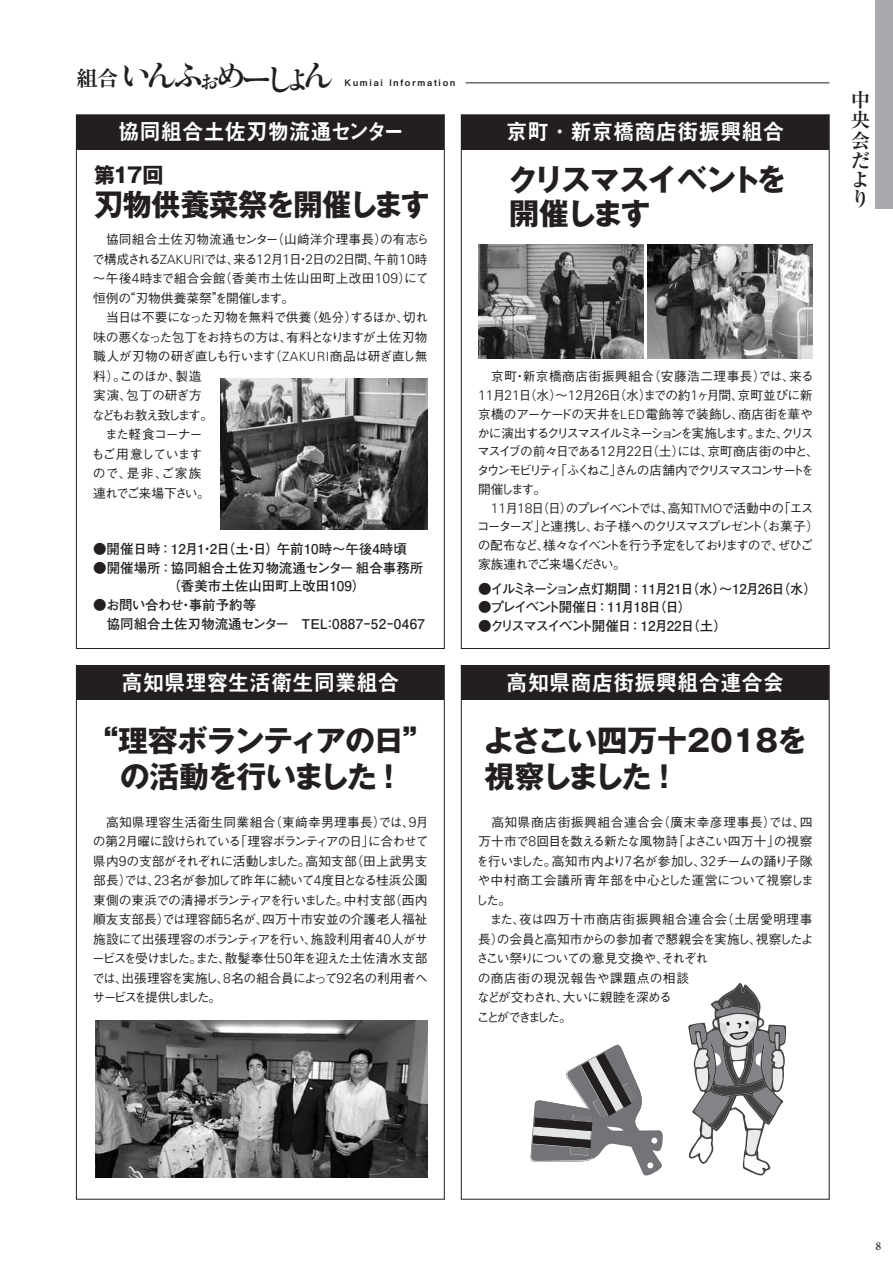
<style>
.page{position:relative;width:893px;height:1263px;background:#fff}
.page>*{position:absolute;margin:0;border:0;box-sizing:border-box;transform-origin:0 0}
.t1{font:32.4px "Ryumin Std Bold KO 90 pv RKSJ H";letter-spacing:-.25em;color:#231f20}
.t2{font:30px/36px "Gothic MB101 Pro Bold 90 pv RKSJ H";letter-spacing:-.045em;color:#231f20;text-align:center}
.t3{font:30px/36px "Gothic MB101 Pro Bold 90 pv RKSJ H";letter-spacing:-.02em;color:#231f20}
.t4{font:30px/34.5px "Gothic MB101 Pro Bold 90 pv RKSJ H";letter-spacing:-.065em;color:#231f20}
.t5{font:30px "Gothic MB101 Pro Bold 90 pv RKSJ H";letter-spacing:-.01em;color:#231f20}
.t6{font:22.5px "Midashi Go Pro MB31 90 pv RKSJ H";color:#fff;scale:.95 1}
.t7{font:21px "Gothic MB101 Pro Bold 90 pv RKSJ H";color:#231f20}
.t8{font:19.5px/20px "Ryumin Pro Bold 90 pv RKSJ H";color:#231f20}
.t9{font:13.5px/18.8px "Futo Go B101 Pro Bold 90 pv RKSJ H";color:#231f20}
.t10{font:13.5px "Futo Go B101 Pro Bold 90 pv RKSJ H";letter-spacing:-.08em;color:#231f20}
.t11{font:13.5px "Futo Go B101 Pro Bold 90 pv RKSJ H";letter-spacing:-.09em;color:#231f20}
.t12{font:12.75px/19.5px "Gothic BBB Pro Medium 90 pv RKSJ H";letter-spacing:-.05em;color:#231f20;text-align:justify}
.t13{font:12.75px/19.5px "Gothic BBB Pro Medium 90 pv RKSJ H";letter-spacing:-.005em;color:#231f20}
.t14{font:12.75px "Gothic BBB Pro Medium 90 pv RKSJ H";letter-spacing:-.18em;color:#231f20}
.t15{font:12.75px "Gothic BBB Pro Medium 90 pv RKSJ H";letter-spacing:-.12em;color:#231f20}
.t16{font:12.75px "Gothic BBB Pro Medium 90 pv RKSJ H";letter-spacing:-.08em;color:#231f20}
.t17{font:12.75px "Gothic BBB Pro Medium 90 pv RKSJ H";letter-spacing:-.14em;color:#231f20}
.t18{font:12.75px "Gothic BBB Pro Medium 90 pv RKSJ H";letter-spacing:-.13em;color:#231f20}
.t19{font:12.75px "Gothic BBB Pro Medium 90 pv RKSJ H";letter-spacing:.035em;color:#231f20}
.t20{font:10.5px "Ryumin Pro Bold 90 pv RKSJ H";color:#231f20}
.t21{font:9px "Midashi Go Pro MB31 90 pv RKSJ H";letter-spacing:.2em;color:#231f20}
.s1{font-family:"Shuei Min Pro B 90 pv RKSJ H";font-size:20.7px}
.s2{font-size:24.6px}
.s3{font-family:"Univers 45";font-weight:300}
.s4{font-family:"Univers 45";font-weight:300;font-size:13.95px}
.s5{font-family:"Gothic BBB Pro Medium 90 pv RKSJ H"}
</style>
<div class="page">
<div style="left:876px;top:0;width:17px;height:209px;background:#a7a9ac"></div>
<hr style="left:466px;top:82px;width:363px;height:1px;background:#231f20">
<div style="left:461px;top:665px;width:368px;height:35px;background:#231f20"></div>
<div style="left:76px;top:665px;width:368px;height:35px;background:#231f20"></div>
<div style="left:461px;top:115px;width:368px;height:34px;background:#231f20"></div>
<div style="left:76px;top:115px;width:368px;height:34px;background:#231f20"></div>
<img style="left:221px;top:378px;width:207px;height:151px">
<svg style="left:530px;top:1044px;width:133px;height:132px"></svg>
<svg style="left:688px;top:983px;width:98px;height:193px"></svg>
<img style="left:96px;top:1020px;width:332px;height:158px">
<img style="left:478px;top:244px;width:165px;height:115px">
<img style="left:647px;top:244px;width:165px;height:115px">
<p class="t1" style="left:77px;top:63px;width:259px"><span class="s1">組合</span>いんふ<span class="s2">ぉ</span>めーしょん</p>
<p class="t21" style="left:344px;top:79px;width:112px">Kumiai Information</p>
<p class="t6" style="left:118px;top:123px;width:303px">協同組合土佐刃物流通センター</p>
<p class="t7" style="left:94px;top:167px;width:71px">第17回</p>
<p class="t5" style="left:94px;top:194px;width:337px">刃物供養菜祭を開催します</p>
<p class="t12" style="left:91px;top:231px;width:339px;text-align:left">　協同組合土佐刃物流通センター（山﨑洋介理事長）の有志らで構成される<span class="s3">ZAKURI</span>では、来る<span class="s4">12</span>月<span class="s4">1</span>日・<span class="s4">2</span>日の<span class="s4">2</span>日間、午前<span class="s4">10</span>時～午後<span class="s4">4</span>時まで組合会館（香美市土佐山田町上改田<span class="s4">109</span>）にて恒例の“刃物供養菜祭”を開催します。<br>　当日は不要になった刃物を無料で供養（処分）するほか、切れ味の悪くなった包丁をお持ちの方は、有料となりますが土佐刃物職人が刃物の研ぎ直しも行います（<span class="s3">ZAKURI</span>商品は研ぎ直し無料）。このほか、製造<br>実演、包丁の研ぎ方<br>などもお教え致します。<br>　また軽食コーナー<br>もご用意しています<br>ので、是非、ご家族<br>連れでご来場下さい。</p>
<p class="t9" style="left:93px;top:541px;width:315px">●開催日時：12月1・2日（土・日）午前10時～午後4時頃</p>
<p class="t9" style="left:93px;top:560px;width:332px">●開催場所：協同組合土佐刃物流通センター組合事務所　　　　　　（香美市土佐山田町上改田109）</p>
<p class="t9" style="left:93px;top:597px;width:333px">●お問い合わせ・事前予約等<br>　協同組合土佐刃物流通センター　ＴＥＬ：0887ｰ52ｰ0467</p>
<p class="t6" style="left:121px;top:674px;width:294px">高知県理容生活衛生同業組合</p>
<p class="t2" style="left:89px;top:727px;width:345px">“理容ボランティアの日”の活動を行いました！</p>
<p class="t12" style="left:92px;top:814px;width:338px">　高知県理容生活衛生同業組合（東﨑幸男理事長）では、<span class="s4">9</span>月の第<span class="s4">2</span>月曜に設けられている「理容ボランティアの日」に合わせて県内<span class="s4">9</span>の支部がそれぞれに活動しました。高知支部（田上武男支部長）では、<span class="s4">23</span>名が参加して昨年に続いて<span class="s4">4</span>度目となる桂浜公園東側の東浜での清掃ボランティアを行いました。中村支部（西内順友支部長）では理容師<span class="s4">5</span>名が、四万十市安並の介護老人福祉施設にて出張理容のボランティアを行い、施設利用者<span class="s4">40</span>人がサービスを受けました。また、散髪奉仕<span class="s4">50</span>年を迎えた土佐清水支部では、出張理容を実施し、<span class="s4">8</span>名の組合員によって<span class="s4">92</span>名の利用者へサービスを提供しました。</p>
<p class="t6" style="left:506px;top:123px;width:294px">京町<span class="s5">・</span>新京橋商店街振興組合</p>
<p class="t4" style="left:508px;top:166px;width:280px">クリスマスイベントを開催します</p>
<p class="t19" style="left:478px;top:372px;width:337px">　京町・新京橋商店街振興組合（安藤浩二理事長）では、来る</p>
<p class="t12" style="left:478px;top:387px;width:336px"><span class="s4">11</span>月<span class="s4">21</span>日（水）～<span class="s4">12</span>月<span class="s4">26</span>日（水）までの約<span class="s4">1</span>ヶ月間、京町並びに新</p>
<p class="t12" style="left:478px;top:406px;width:336px">京橋のアーケードの天井を<span class="s3">LED</span>電飾等で装飾し、商店街を華や</p>
<p class="t14" style="left:477px;top:428px;width:338px">かに演出するクリスマスイルミネーションを実施します。また、クリス</p>
<p class="t16" style="left:477px;top:447px;width:343px">マスイブの前々日である<span class="s4">12</span>月<span class="s4">22</span>日（土）には、京町商店街の中と、</p>
<p class="t14" style="left:477px;top:465px;width:339px">タウンモビリティ「ふくねこ」さんの店舗内でクリスマスコンサートを</p>
<p class="t12" style="left:478px;top:481px;width:70px">開催します。</p>
<p class="t17" style="left:491px;top:503px;width:324px"><span class="s4">11</span>月<span class="s4">18</span>日（日）のプレイベントでは、高知<span class="s3">TMO</span>で活動中の「エス</p>
<p class="t15" style="left:477px;top:522px;width:344px">コーターズ」と連携し、お子様へのクリスマスプレゼント（お菓子）</p>
<p class="t18" style="left:478px;top:540px;width:337px">の配布など、様々なイベントを行う予定をしておりますので、ぜひご</p>
<p class="t15" style="left:478px;top:559px;width:149px">家族連れでご来場ください。</p>
<p class="t10" style="left:478px;top:584px;width:340px">●イルミネーション点灯期間：11月21日（水）～12月26日（水）</p>
<p class="t10" style="left:478px;top:602px;width:215px">●プレイベント開催日：11月18日（日）</p>
<p class="t11" style="left:478px;top:621px;width:251px">●クリスマスイベント開催日：12月22日（土）</p>
<p class="t6" style="left:506px;top:674px;width:294px">高知県商店街振興組合連合会</p>
<p class="t3" style="left:484px;top:727px;width:325px">よさこい四万十2018を視察しました！</p>
<p class="t13" style="left:475px;top:814px;width:340px">　高知県商店街振興組合連合会（廣末幸彦理事長）では、四万十市で<span class="s4">8</span>回目を数える新たな風物詩「よさこい四万十」の視察を行いました。高知市内より<span class="s4">7</span>名が参加し、<span class="s4">32</span>チームの踊り子隊や中村商工会議所青年部を中心とした運営について視察しました。<br>　また、夜は四万十市商店街振興組合連合会（土居愛明理事長）の会員と高知市からの参加者で懇親会を実施し、視察したよさこい祭りについての意見交換や、それぞれ<br>の商店街の現況報告や課題点の相談<br>などが交わされ、大いに親睦を深める<br>ことができました。</p>
<p class="t8" style="left:851px;top:92px;width:20px">中央会だより</p>
<p class="t20" style="left:876px;top:1242px;width:7px">8</p>
</div>
